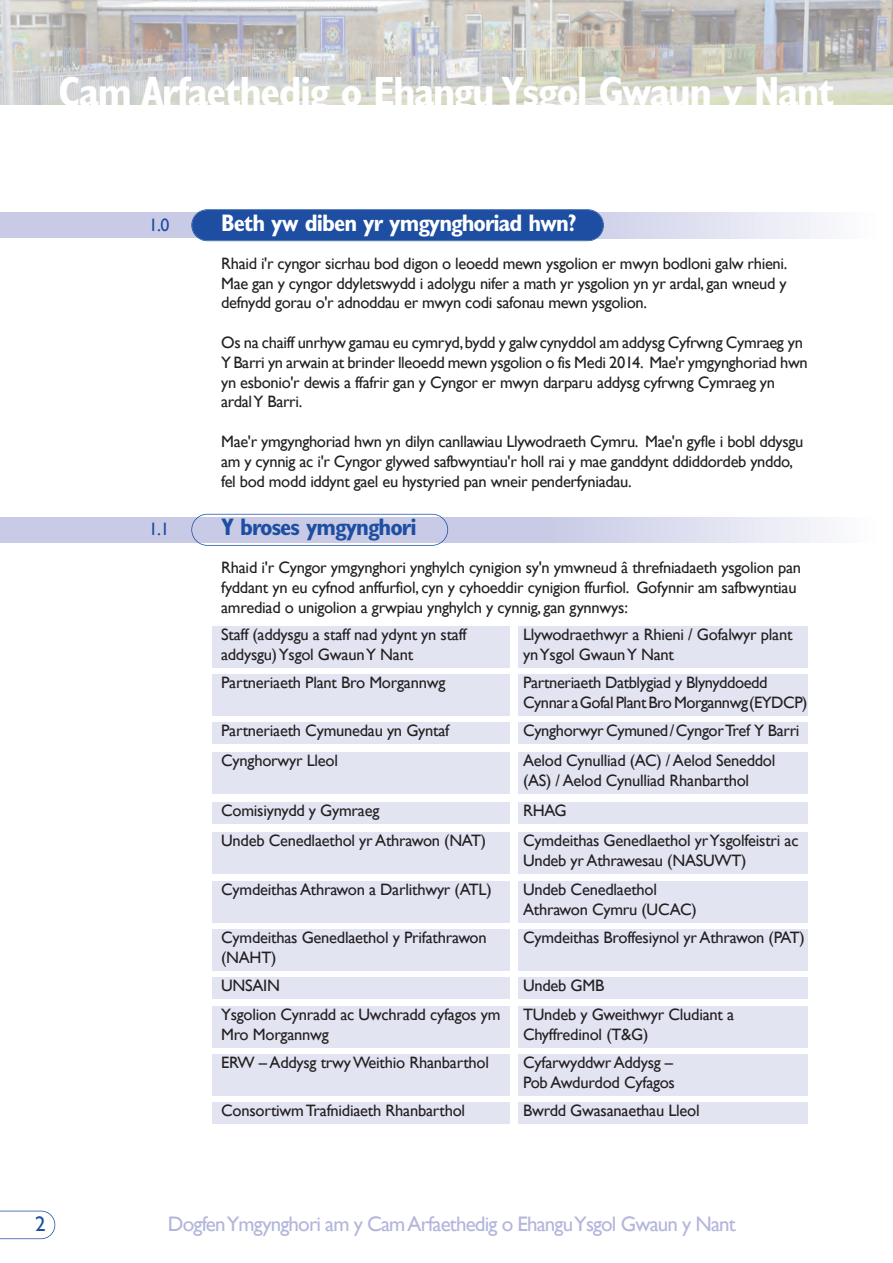
<style>
.page{position:relative;width:893px;height:1263px;background:#fff}
.page>*{position:absolute;margin:0;border:0;box-sizing:border-box;transform-origin:0 0}
.t1{font:700 condensed 42.45px "Gill Sans";letter-spacing:-.04em;color:#fff}
.t2{font:700 condensed 24px "Gill Sans";letter-spacing:-.04em;color:#fff}
.t3{font:700 condensed 24px "Gill Sans";letter-spacing:-.04em;color:#1d4ea1}
.t4{font:21px "Gill Sans";letter-spacing:-.04em;color:#b2b6db}
.t5{font:21px "Gill Sans";color:#1d4ea1}
.t6{font:18px "Gill Sans";color:#1d4ea1}
.t7{font:16.5px/19.8px "Gill Sans";letter-spacing:-.015em;color:#231f20}
</style>
<div class="page">
<div style="left:0;top:213px;width:557px;height:25px;background:#c9cbe6"></div>
<svg style="left:596px;top:213px;width:227px;height:25px;background:#e1e3f1"></svg>
<img style="left:0;top:0;width:893px;height:105px">
<svg style="left:0;top:1211px;width:55px;height:28px"></svg>
<div style="left:0;top:517px;width:557px;height:26px;background:#c9cbe6"></div>
<div style="left:519px;top:626px;width:289px;height:42px;background:#e2e4f2"></div>
<div style="left:519px;top:674px;width:289px;height:42px;background:#e2e4f2"></div>
<div style="left:213px;top:626px;width:297px;height:42px;background:#e2e4f2"></div>
<div style="left:213px;top:674px;width:297px;height:42px;background:#e2e4f2"></div>
<div style="left:553px;top:517px;width:323px;height:26px;background:linear-gradient(to right,#c8cbe6,#fdfdfe)"></div>
<div style="left:519px;top:722px;width:289px;height:22px;background:#e2e4f2"></div>
<div style="left:213px;top:722px;width:297px;height:22px;background:#e2e4f2"></div>
<div style="left:519px;top:752px;width:289px;height:42px;background:#e2e4f2"></div>
<div style="left:213px;top:752px;width:297px;height:42px;background:#e2e4f2"></div>
<div style="left:519px;top:802px;width:289px;height:21px;background:#e2e4f2"></div>
<div style="left:213px;top:802px;width:297px;height:21px;background:#e2e4f2"></div>
<div style="left:519px;top:881px;width:289px;height:42px;background:#e2e4f2"></div>
<div style="left:213px;top:881px;width:297px;height:42px;background:#e2e4f2"></div>
<div style="left:519px;top:832px;width:289px;height:42px;background:#e2e4f2"></div>
<div style="left:213px;top:832px;width:297px;height:42px;background:#e2e4f2"></div>
<div style="left:519px;top:929px;width:289px;height:42px;background:#e2e4f2"></div>
<div style="left:213px;top:929px;width:297px;height:42px;background:#e2e4f2"></div>
<div style="left:519px;top:977px;width:289px;height:22px;background:#e2e4f2"></div>
<div style="left:213px;top:977px;width:297px;height:22px;background:#e2e4f2"></div>
<div style="left:519px;top:1006px;width:289px;height:42px;background:#e2e4f2"></div>
<div style="left:213px;top:1006px;width:297px;height:42px;background:#e2e4f2"></div>
<div style="left:519px;top:1054px;width:289px;height:42px;background:#e2e4f2"></div>
<div style="left:213px;top:1054px;width:297px;height:42px;background:#e2e4f2"></div>
<div style="left:519px;top:1102px;width:289px;height:21px;background:#e2e4f2"></div>
<div style="left:213px;top:1102px;width:297px;height:21px;background:#e2e4f2"></div>
<div style="left:191px;top:514px;width:257px;height:32px;border:2px solid #1d4ea1;border-radius:16px"></div>
<div style="left:192px;top:210px;width:411px;height:30px;background:#1d4ea1;border-radius:15px"></div>
<div style="left:191px;top:209px;width:413px;height:32px;border:2px solid #1d4ea1;border-radius:16px"></div>
<h1 class="t1" style="left:58px;top:75px;width:778px">Cam Arfaethedig o Ehangu Ysgol Gwaun y Nant</h1>
<p class="t6" style="left:149px;top:214px;width:22px">1.0</p>
<h2 class="t2" style="left:221px;top:214px;width:357px">Beth yw diben yr ymgynghoriad hwn?</h2>
<p class="t6" style="left:149px;top:518px;width:22px">1.1</p>
<p class="t7" style="left:221px;top:253px;width:568px;text-align:justify">Rhaid i'r cyngor sicrhau bod digon o leoedd mewn ysgolion er mwyn bodloni galw rhieni.<br>Mae gan y cyngor ddyletswydd i adolygu nifer a math yr ysgolion yn yr ardal, gan wneud y defnydd gorau o'r adnoddau er mwyn codi safonau mewn ysgolion.</p>
<p class="t7" style="left:221px;top:332px;width:588px">Os na chaiff unrhyw gamau eu cymryd,bydd y galw cynyddol am addysg Cyfrwng Cymraeg yn Y Barri yn arwain at brinder lleoedd mewn ysgolion o fis Medi 2014. Mae'r ymgynghoriad hwn yn esbonio'r dewis a ffafrir gan y Cyngor er mwyn darparu addysg cyfrwng Cymraeg yn ardal Y Barri.</p>
<p class="t7" style="left:221px;top:431px;width:584px">Mae'r ymgynghoriad hwn yn dilyn canllawiau Llywodraeth Cymru. Mae'n gyfle i bobl ddysgu am y cynnig ac i'r Cyngor glywed safbwyntiau'r holl rai y mae ganddynt ddiddordeb ynddo, fel bod modd iddynt gael eu hystyried pan wneir penderfyniadau.</p>
<h2 class="t3" style="left:221px;top:518px;width:197px">Y broses ymgynghori</h2>
<p class="t7" style="left:221px;top:558px;width:581px">Rhaid i'r Cyngor ymgynghori ynghylch cynigion sy'n ymwneud â threfniadaeth ysgolion pan fyddant yn eu cyfnod anffurfiol, cyn y cyhoeddir cynigion ffurfiol. Gofynnir am safbwyntiau amrediad o unigolion a grwpiau ynghylch y cynnig, gan gynnwys:</p>
<p class="t7" style="left:221px;top:625px;width:247px">Staff (addysgu a staff nad ydynt yn staff addysgu) Ysgol Gwaun Y Nant</p>
<p class="t7" style="left:523px;top:625px;width:271px">Llywodraethwyr a Rhieni / Gofalwyr plant yn Ysgol Gwaun Y Nant</p>
<p class="t7" style="left:221px;top:673px;width:226px">Partneriaeth Plant Bro Morgannwg</p>
<p class="t7" style="left:523px;top:673px;width:286px">Partneriaeth Datblygiad y Blynyddoedd<br>CynnaraGofalPlantBroMorgannwg(EYDCP)</p>
<p class="t7" style="left:221px;top:721px;width:230px">Partneriaeth Cymunedau yn Gyntaf</p>
<p class="t7" style="left:523px;top:721px;width:278px">Cynghorwyr Cymuned/CyngorTref Y Barri</p>
<p class="t7" style="left:221px;top:751px;width:118px">Cynghorwyr Lleol</p>
<p class="t7" style="left:523px;top:751px;width:254px">Aelod Cynulliad (AC) / Aelod Seneddol (AS) / Aelod Cynulliad Rhanbarthol</p>
<p class="t7" style="left:221px;top:800px;width:160px">Comisiynydd y Gymraeg</p>
<p class="t7" style="left:523px;top:800px;width:45px">RHAG</p>
<p class="t7" style="left:221px;top:830px;width:266px">Undeb Cenedlaethol yr Athrawon (NAT)</p>
<p class="t7" style="left:523px;top:830px;width:277px">Cymdeithas Genedlaethol yr Ysgolfeistri ac<br>Undeb yr Athrawesau (NASUWT)</p>
<p class="t7" style="left:221px;top:880px;width:272px">Cymdeithas Athrawon a Darlithwyr (ATL)</p>
<p class="t7" style="left:523px;top:880px;width:175px">Undeb Cenedlaethol<br>Athrawon Cymru (UCAC)</p>
<p class="t7" style="left:221px;top:928px;width:267px">Cymdeithas Genedlaethol y Prifathrawon (NAHT)</p>
<p class="t7" style="left:523px;top:928px;width:283px">Cymdeithas Broffesiynol yr Athrawon (PAT)</p>
<p class="t7" style="left:221px;top:976px;width:60px">UNSAIN</p>
<p class="t7" style="left:523px;top:976px;width:83px">Undeb GMB</p>
<p class="t7" style="left:221px;top:1004px;width:281px">Ysgolion Cynradd ac Uwchradd cyfagos ym<br>Mro Morgannwg</p>
<p class="t7" style="left:523px;top:1004px;width:213px">TUndeb y Gweithwyr Cludiant a<br>Chyffredinol (T&amp;G)</p>
<p class="t7" style="left:221px;top:1052px;width:269px">ERW – Addysg trwy Weithio Rhanbarthol</p>
<p class="t7" style="left:523px;top:1052px;width:153px">Cyfarwyddwr Addysg –<br>Pob Awdurdod Cyfagos</p>
<p class="t7" style="left:221px;top:1100px;width:246px">Consortiwm Trafnidiaeth Rhanbarthol</p>
<p class="t7" style="left:523px;top:1100px;width:178px">Bwrdd Gwasanaethau Lleol</p>
<p class="t5" style="left:35px;top:1211px;width:12px">2</p>
<p class="t4" style="left:168px;top:1211px;width:569px">Dogfen Ymgynghori am y Cam Arfaethedig o Ehangu Ysgol Gwaun y Nant</p>
</div>
